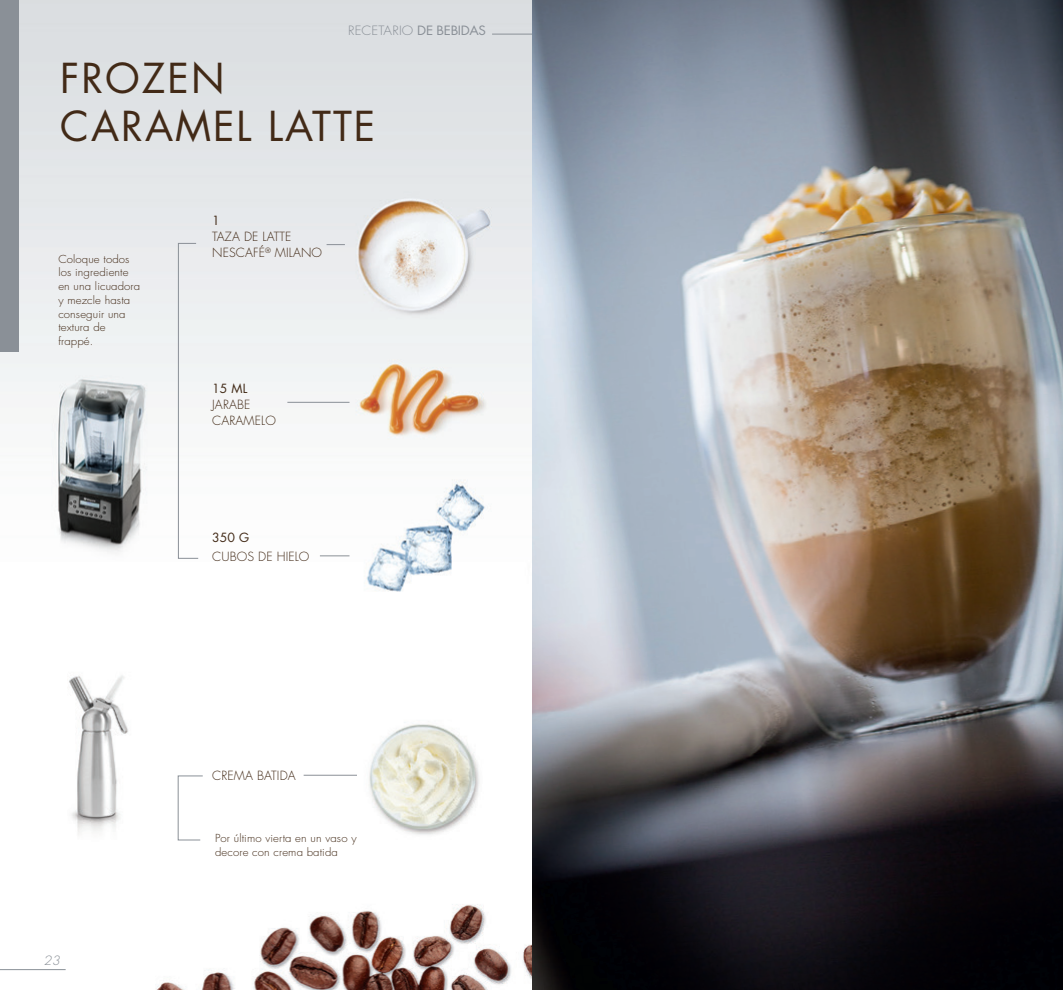
<style>
.page{position:relative;width:1063px;height:990px;background:#fff}
.page>*{position:absolute;margin:0;border:0;box-sizing:border-box;transform-origin:0 0}
.t1{font:40.25px/47.6px "Futura Std";letter-spacing:.05em;color:#422a17}
.t2{font:300 12.5px "Futura Std";letter-spacing:.01em;color:#8a9097;scale:1.07 1}
.t3{font:italic 300 12.5px "Futura Std";color:#8a9097;scale:1.07 1}
.t4{font:300 12.38px/15.8px "Futura Std";letter-spacing:.01em;color:#422a17}
.t5{font:12.38px "Futura Std";letter-spacing:.01em;color:#422a17}
.t6{font:300 10.75px/13.8px "Futura Std";letter-spacing:.01em;color:#422a17;scale:1.06 1}
.s1{font-weight:400}
</style>
<div class="page">
<img style="left:0;top:0;width:533px;height:990px">
<hr style="left:492px;top:34px;width:54px;height:1px;background:#8a9097">
<hr style="left:0;top:969px;width:66px;height:1px;background:#8a9097">
<svg style="left:177px;top:775px;width:26px;height:66px"></svg>
<hr style="left:287px;top:402px;width:62px;height:1px;background:#8a9097">
<svg style="left:320px;top:556px;width:29px;height:1px"></svg>
<svg style="left:326px;top:244px;width:19px;height:1px"></svg>
<hr style="left:304px;top:775px;width:53px;height:1px;background:#8a9097">
<svg style="left:178px;top:243px;width:21px;height:316px"></svg>
<div style="left:0;top:0;width:19px;height:351px;background:#8a9097"></div>
<img style="left:533px;top:0;width:529px;height:990px">
<p class="t2" style="left:348px;top:23px;width:130px">RECETARIO <span class="s1">DE BEBIDAS</span></p>
<h1 class="t1" style="left:60px;top:55px;width:317px">FROZEN<br>CARAMEL LATTE</h1>
<p class="t6" style="left:58px;top:252px;width:79px">Coloque todos los ingrediente en una licuadora y mezcle hasta conseguir una textura de frappé.</p>
<p class="t5" style="left:212px;top:213px;width:9px">1</p>
<p class="t4" style="left:212px;top:229px;width:111px">TAZA DE LATTE<br>NESCAFÉ<sup>®</sup> MILANO</p>
<p class="t5" style="left:212px;top:381px;width:37px">15 ML</p>
<p class="t4" style="left:212px;top:397px;width:65px">JARABE<br>CARAMELO</p>
<p class="t5" style="left:212px;top:530px;width:39px">350 G</p>
<p class="t4" style="left:212px;top:549px;width:99px">CUBOS DE HIELO</p>
<p class="t3" style="left:44px;top:953px;width:17px">23</p>
<p class="t4" style="left:212px;top:768px;width:85px">CREMA BATIDA</p>
<p class="t6" style="left:215px;top:831px;width:135px">Por último vierta en un vaso y decore con crema batida</p>
</div>
